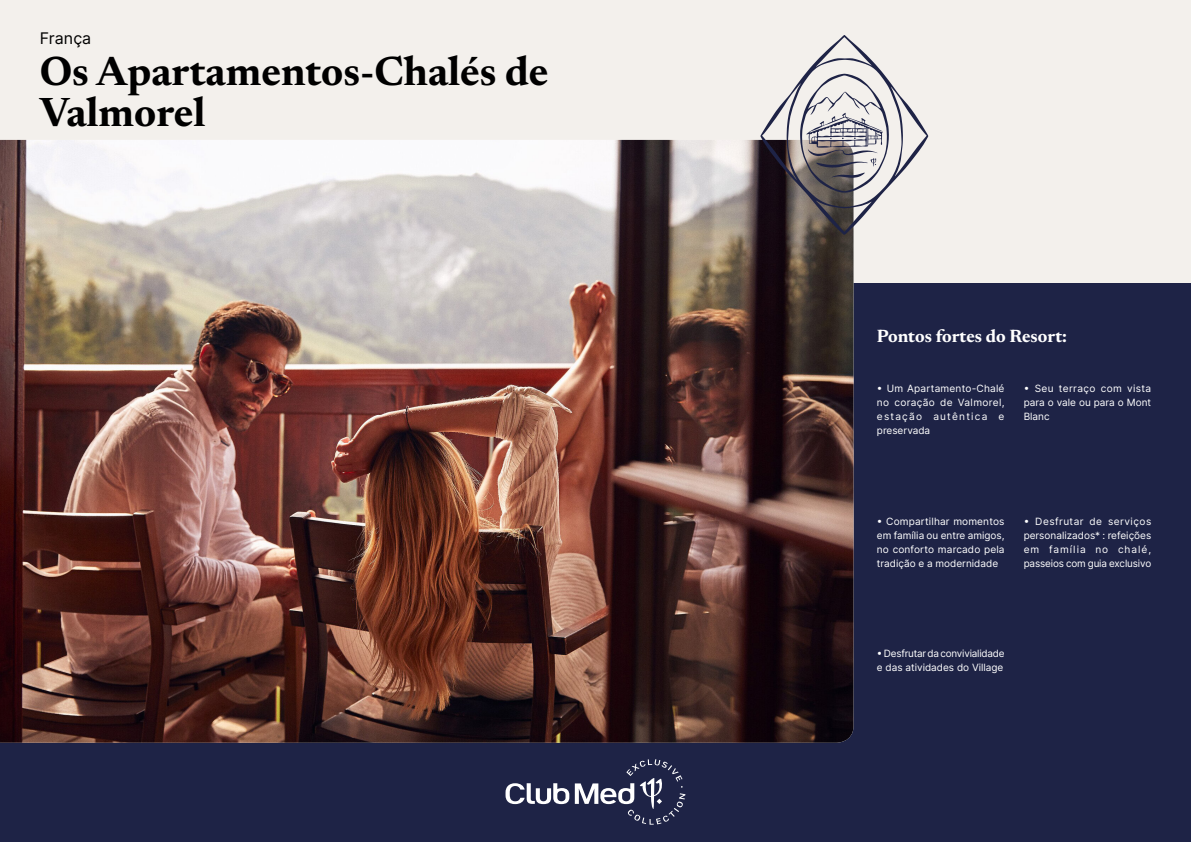
<style>
.page{position:relative;width:1191px;height:842px;background:#f3f0ec}
.page>*{position:absolute;margin:0;border:0;box-sizing:border-box;transform-origin:0 0}
.t1{font:700 41.5px/41px "Newsreader 24 pt";color:#000}
.t2{font:700 18px "Newsreader 24 pt";color:#fff}
.t3{font:16px "Inter";color:#000}
.t4{font:10px/14px "Inter";color:#fff;text-align:justify}
.t5{font:10px/14px "Inter";letter-spacing:-.02em;color:#fff}
</style>
<div class="page">
<div style="left:0;top:283px;width:1191px;height:559px;background:#1e2346"></div>
<img style="left:0;top:140px;width:853px;height:603px">
<svg style="left:760px;top:35px;width:168px;height:200px"></svg>
<svg style="left:505px;top:759px;width:180px;height:66px"></svg>
<h3 class="t3" style="left:40px;top:26px;width:53px">França</h3>
<h1 class="t1" style="left:40px;top:48px;width:510px">Os Apartamentos-Chalés de<br>Valmorel</h1>
<h2 class="t2" style="left:877px;top:323px;width:192px">Pontos fortes do Resort:</h2>
<p class="t4" style="left:877px;top:381px;width:129px">• Um Apartamento-Chalé no coração de Valmorel, estação autêntica e preservada</p>
<p class="t4" style="left:1023px;top:381px;width:129px">• Seu terraço com vista para o vale ou para o Mont Blanc</p>
<p class="t4" style="left:877px;top:514px;width:129px">• Compartilhar momentos em família ou entre amigos, no conforto marcado pela tradição e a modernidade</p>
<p class="t4" style="left:1023px;top:514px;width:129px">• Desfrutar de serviços personalizados* : refeições em família no chalé, passeios com guia exclusivo</p>
<p class="t5" style="left:877px;top:647px;width:129px">• Desfrutar da convivialidade e das atividades do Village</p>
</div>
